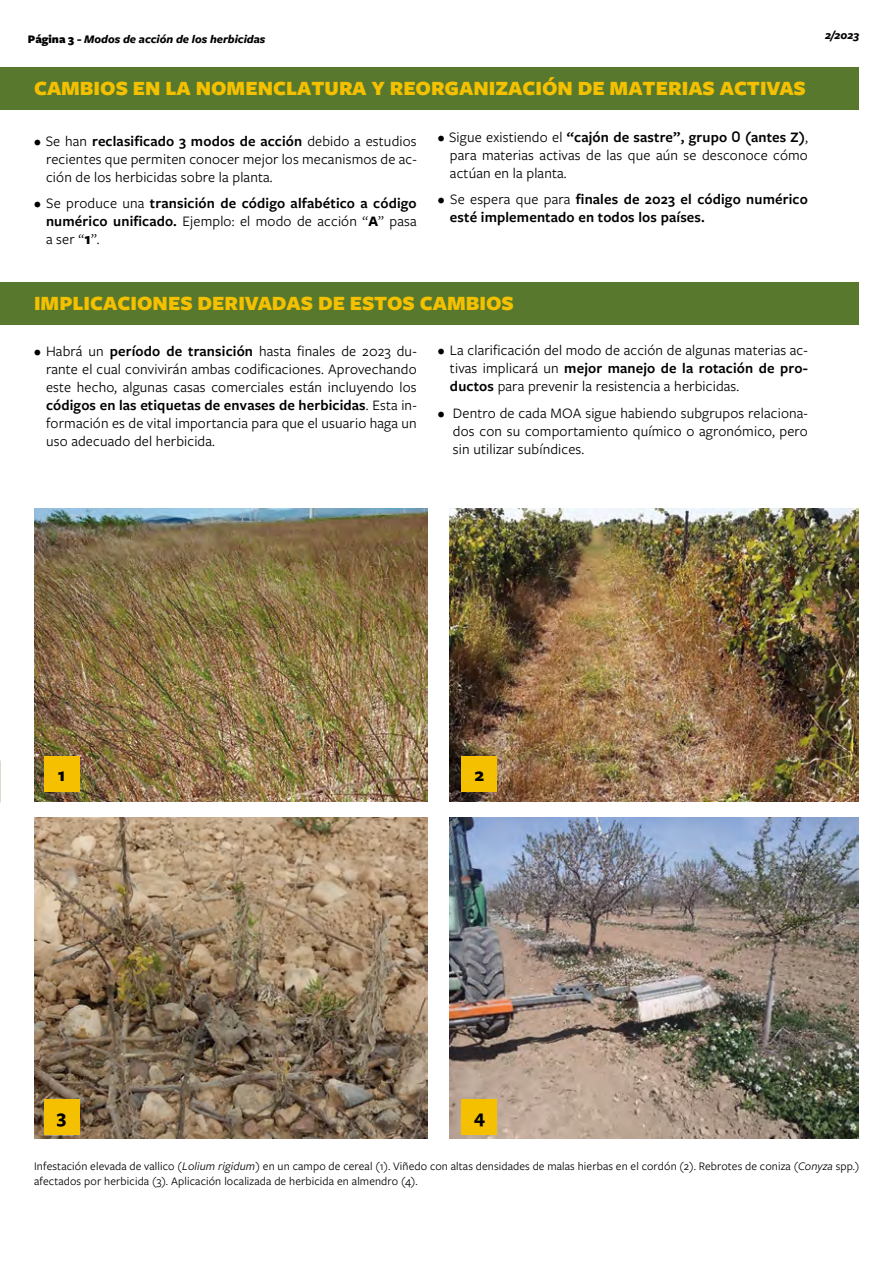
<style>
.page{position:relative;width:893px;height:1263px;background:#fff}
.page>*{position:absolute;margin:0;border:0;box-sizing:border-box;transform-origin:0 0}
.t1{font:900 21px "Freight Sans Pro";color:#f4c000}
.t2{font:700 19.5px "Freight Sans Pro";color:#000}
.t3{font:15px/18px "Freight Sans Pro";letter-spacing:.01em;color:#000;text-align:justify}
.t4{font:600 15px/18px "Freight Sans Pro";letter-spacing:.01em;color:#000;text-align:justify}
.t5{font:12px/15px "Freight Sans Pro";letter-spacing:.01em;color:#000}
.t6{font:italic 700 12px "Freight Sans Pro";color:#000}
.s1{font-weight:900;font-style:normal}
.s2{font-weight:600}
.s3{font-weight:400}
.s4{font-weight:700}
.s5{font-weight:700;font-size:16.5px}
.s6{font-family:"DIN Mittelschrift Std"}
.s7{font-style:italic}
</style>
<div class="page">
<div style="left:0;top:67px;width:859px;height:42px;background:#58792d"></div>
<div style="left:0;top:283px;width:859px;height:42px;background:#58792d"></div>
<img style="left:34px;top:508px;width:394px;height:294px">
<img style="left:449px;top:508px;width:410px;height:294px">
<img style="left:34px;top:817px;width:394px;height:321px">
<img style="left:449px;top:817px;width:410px;height:321px">
<div style="left:44px;top:757px;width:35px;height:35px;background:#f4c000"></div>
<div style="left:462px;top:757px;width:35px;height:35px;background:#f4c000"></div>
<div style="left:44px;top:1099px;width:35px;height:35px;background:#f4c000"></div>
<div style="left:462px;top:1099px;width:35px;height:35px;background:#f4c000"></div>
<p class="t6" style="left:28px;top:31px;width:239px"><span class="s1">Página 3</span> - Modos de acción de los herbicidas</p>
<p class="t6" style="left:825px;top:27px;width:36px">2/2023</p>
<h1 class="t1" style="left:34px;top:74px;width:773px">CAMBIOS EN LA NOMENCLATURA Y REORGANIZACIÓN DE MATERIAS ACTIVAS</h1>
<p class="t3" style="left:46px;top:131px;width:372px;text-indent:-12px">• Se han <span class="s2">reclasificado 3 modos de acción</span> debido a estudios recientes que permiten conocer mejor los mecanismos de ac&shy;ción de los herbicidas sobre la planta.</p>
<p class="t4" style="left:46px;top:194px;width:372px;text-indent:-12px"><span class="s3">• Se produce una</span> transición de código alfabético a código numérico unificado. <span class="s3">Ejemplo: el modo de acción “</span><span class="s4">A</span><span class="s3">” pasa a ser “</span><span class="s5">1</span><span class="s3">”.</span></p>
<p class="t3" style="left:450px;top:127px;width:359px;text-indent:-12px">• Sigue existiendo el <span class="s2">“cajón de sastre”, grupo</span> <span class="s6">O</span> <span class="s2">(antes Z)</span>, para materias activas de las que aún se desconoce cómo actúan en la planta.</p>
<p class="t4" style="left:450px;top:190px;width:359px;text-indent:-12px"><span class="s3">• Se espera que para</span> finales de 2023 el código numérico esté implementado en todos los países.</p>
<h1 class="t1" style="left:34px;top:289px;width:481px">IMPLICACIONES DERIVADAS DE ESTOS CAMBIOS</h1>
<p class="t3" style="left:450px;top:341px;width:359px;text-indent:-12px">• La clarificación del modo de acción de algunas materias ac&shy;tivas implicará un <span class="s2">mejor manejo de la rotación de pro&shy;ductos</span> para prevenir la resistencia a herbicidas.</p>
<p class="t3" style="left:453px;top:403px;width:356px;text-indent:-15px">• Dentro de cada MOA sigue habiendo subgrupos relaciona&shy;dos con su comportamiento químico o agronómico, pero sin utilizar subíndices.</p>
<p class="t3" style="left:46px;top:342px;width:372px;text-indent:-12px">• Habrá un <span class="s2">período de transición</span> hasta finales de 2023 du&shy;rante el cual convivirán ambas codificaciones. Aprovechando este hecho, algunas casas comerciales están incluyendo los <span class="s2">códigos en las etiquetas de envases de herbicidas</span>. Esta in&shy;formación es de vital importancia para que el usuario haga un uso adecuado del herbicida.</p>
<h2 class="t2" style="left:58px;top:761px;width:9px">1</h2>
<h2 class="t2" style="left:475px;top:761px;width:11px">2</h2>
<h2 class="t2" style="left:57px;top:1104px;width:11px">3</h2>
<h2 class="t2" style="left:474px;top:1104px;width:13px">4</h2>
<p class="t5" style="left:34px;top:1158px;width:827px">Infestación elevada de vallico <span class="s7">(Lolium rigidum)</span> en un campo de cereal (1). Viñedo con altas densidades de malas hierbas en el cordón (2). Rebrotes de coniza (<span class="s7">Conyza</span> spp.) afectados por herbicida (3). Aplicación localizada de herbicida en almendro (4).</p>
</div>
